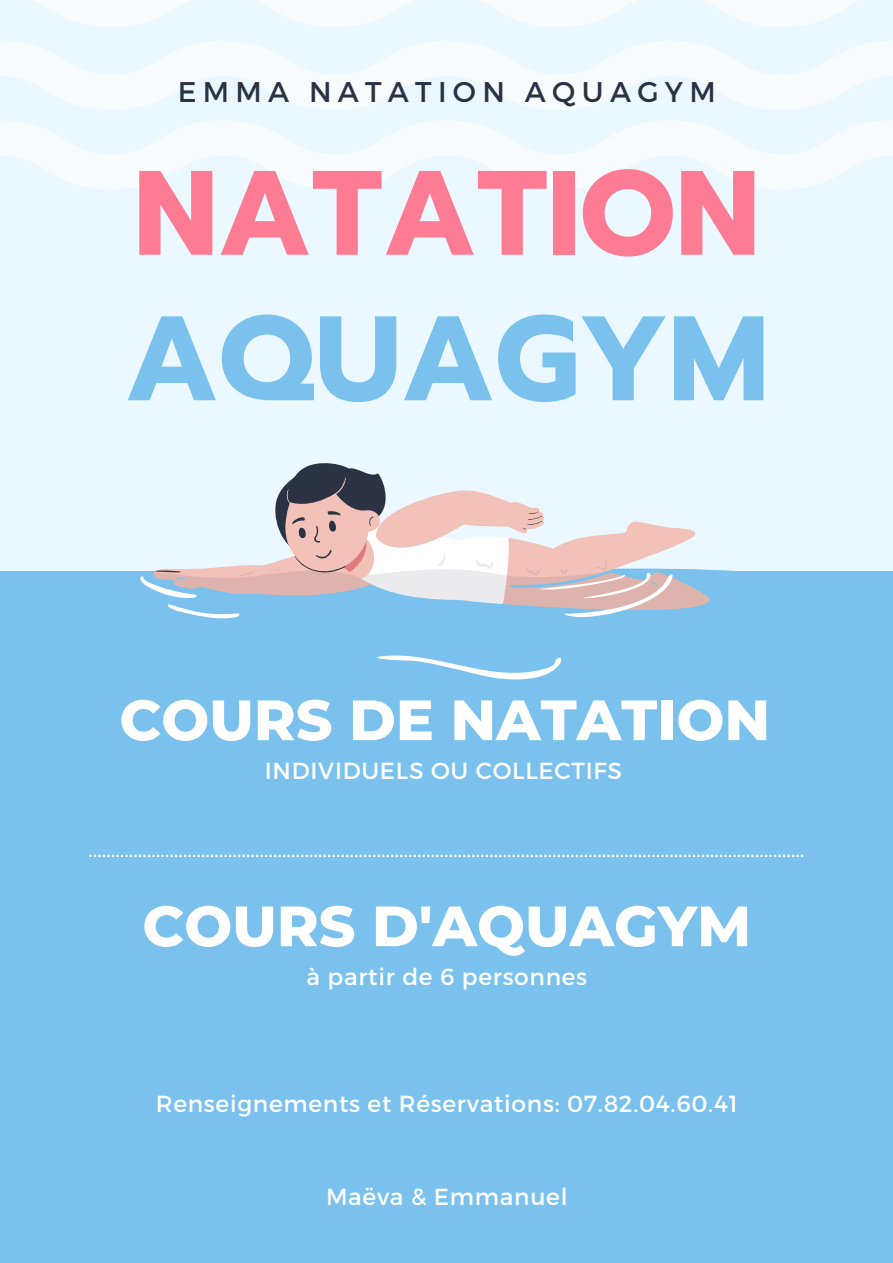
<style>
.page{position:relative;width:893px;height:1263px;background:#ebf8ff}
.page>*{position:absolute;margin:0;border:0;box-sizing:border-box;transform-origin:0 0}
.t1{font:700 120.07px "Prompt";color:#7ac2ed}
.t2{font:700 120px "Prompt";color:#fd7c93}
.t3{font:800 56.7px "Montserrat";color:#fff}
.t4{font:28.5px "Montserrat";letter-spacing:.22em;color:#2b3244}
.t5{font:23.25px "Montserrat";letter-spacing:.03em;color:#fff}
</style>
<div class="page">
<div style="left:0;top:571px;width:893px;height:692px;background:#7ac2ed"></div>
<svg style="left:156px;top:463px;width:554px;height:147px"></svg>
<svg style="left:140px;top:571px;width:532px;height:109px"></svg>
<svg style="left:89px;top:855px;width:714px;height:2px"></svg>
<svg style="left:0;top:121px;width:893px;height:68px;fill:#f8fcff"></svg>
<svg style="left:0;top:41px;width:893px;height:69px;fill:#f8fcff"></svg>
<svg style="left:35px;top:0;width:824px;height:27px"></svg>
<p class="t4" style="left:178px;top:73px;width:539px">EMMA NATATION AQUAGYM</p>
<p class="t2" style="left:134px;top:124px;width:627px">NATATION</p>
<p class="t1" style="left:125px;top:269px;width:645px">AQUAGYM</p>
<p class="t3" style="left:119px;top:685px;width:652px">COURS DE NATATION</p>
<p class="t5" style="left:265px;top:756px;width:359px">INDIVIDUELS OU COLLECTIFS</p>
<p class="t3" style="left:142px;top:891px;width:610px">COURS D'AQUAGYM</p>
<p class="t5" style="left:306px;top:962px;width:282px">à partir de 6 personnes</p>
<p class="t5" style="left:156px;top:1088px;width:583px">Renseignements et Réservations: 07.82.04.60.41</p>
<p class="t5" style="left:326px;top:1182px;width:243px">Maëva &amp; Emmanuel</p>
</div>
